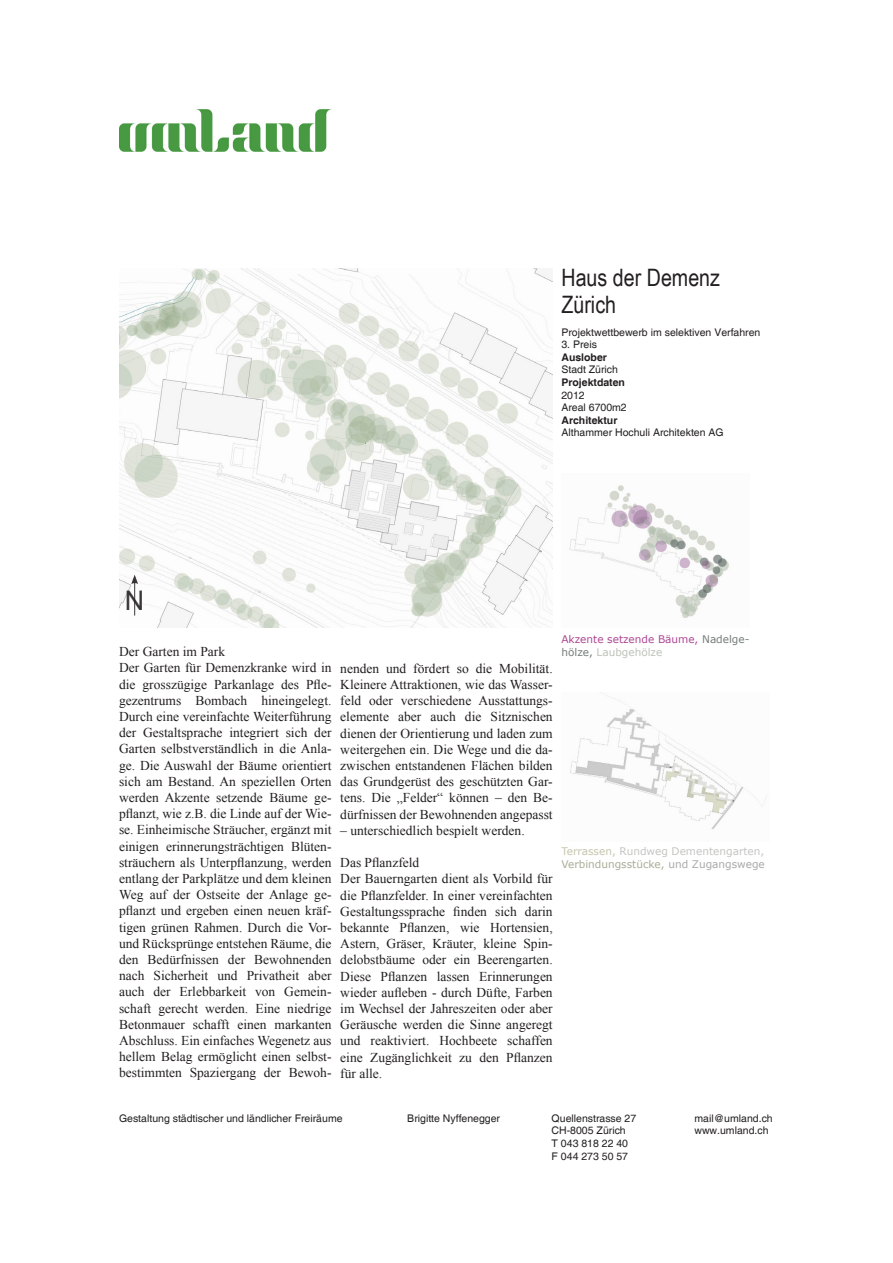
<style>
.page{position:relative;width:893px;height:1263px;background:#fff}
.page>*{position:absolute;margin:0;border:0;box-sizing:border-box;transform-origin:0 0}
.t1{font:27px "Arial";color:#231f20}
.Standart_ohne_Absatz{font:24px "Arial Narrow";color:#231f20}
.t2{font:13.5px/16.2px "Times New Roman";color:#231f20;text-align:justify}
.Standart_ohne_Absatz-2{font:10.5px/12.6px "Helvetica";color:#231f20}
.t3{font:10.5px/12.6px "Verdana";color:#c4c4c3}
.t4{font:10.5px/12.6px "Verdana";color:#ad4794}
.Standart_ohne_Absatz-3{font:700 10.5px "Helvetica";color:#231f20}
.s1{color:#737c79}
.s2{color:#bbc3b8}
.s3{color:#c4c6ac}
.s4{color:#a9ac96}
.s5{color:#aaa8a8}
</style>
<div class="page">
<img style="left:119px;top:110px;width:210px;height:41px">
<img style="left:570px;top:693px;width:197px;height:136px">
<img style="left:569px;top:485px;width:160px;height:133px">
<img style="left:119px;top:269px;width:434px;height:359px">
<hr style="left:134px;top:582px;width:1px;height:33px;background:#231f20">
<svg style="left:131px;top:575px;width:7px;height:9px"></svg>
<p class="Standart_ohne_Absatz" style="left:561px;top:260px;width:160px">Haus der Demenz</p>
<p class="Standart_ohne_Absatz" style="left:561px;top:287px;width:56px">Zürich</p>
<p class="Standart_ohne_Absatz-2" style="left:561px;top:326px;width:200px">Projektwettbewerb im selektiven Verfahren</p>
<p class="Standart_ohne_Absatz-2" style="left:561px;top:339px;width:37px">3. Preis</p>
<p class="Standart_ohne_Absatz-3" style="left:561px;top:351px;width:47px">Auslober</p>
<p class="Standart_ohne_Absatz-2" style="left:561px;top:364px;width:58px">Stadt Zürich</p>
<p class="Standart_ohne_Absatz-3" style="left:561px;top:376px;width:65px">Projektdaten</p>
<p class="Standart_ohne_Absatz-2" style="left:561px;top:389px;width:25px">2012</p>
<p class="Standart_ohne_Absatz-2" style="left:561px;top:402px;width:67px">Areal 6700m2</p>
<p class="Standart_ohne_Absatz-3" style="left:561px;top:414px;width:58px">Architektur</p>
<p class="Standart_ohne_Absatz-2" style="left:561px;top:427px;width:164px">Althammer Hochuli Architekten AG</p>
<h1 class="t1" style="left:124px;top:583px;width:21px">N</h1>
<p class="t2" style="left:119px;top:643px;width:108px">Der Garten im Park</p>
<p class="t2" style="left:119px;top:659px;width:214px">Der Garten für Demenzkranke wird in die grosszügige Parkanlage des Pfle&shy;gezentrums Bombach hineingelegt.<br>Durch eine vereinfachte Weiterführung der Gestaltsprache integriert sich der Garten selbstverständlich in die Anla&shy;ge. Die Auswahl der Bäume orientiert sich am Bestand. An speziellen Orten werden Akzente setzende Bäume ge&shy;pflanzt, wie z.B. die Linde auf der Wie&shy;se. Einheimische Sträucher, ergänzt mit einigen erinnerungsträchtigen Blüten&shy;sträuchern als Unterpflanzung, werden entlang der Parkplätze und dem kleinen Weg auf der Ostseite der Anlage ge&shy;pflanzt und ergeben einen neuen kräf&shy;tigen grünen Rahmen. Durch die Vor&shy;und Rücksprünge entstehen Räume, die den Bedürfnissen der Bewohnenden nach Sicherheit und Privatheit aber auch der Erlebbarkeit von Gemein&shy;schaft gerecht werden. Eine niedrige Betonmauer schafft einen markanten Abschluss. Ein einfaches Wegenetz aus hellem Belag ermöglicht einen selbst&shy;bestimmten Spaziergang der Bewoh-</p>
<p class="t2" style="left:340px;top:660px;width:214px">nenden und fördert so die Mobilität.<br>Kleinere Attraktionen, wie das Wasser&shy;feld oder verschiedene Ausstattungs&shy;elemente aber auch die Sitznischen dienen der Orientierung und laden zum weitergehen ein. Die Wege und die da&shy;zwischen entstandenen Flächen bilden das Grundgerüst des geschützten Gar&shy;tens. Die „Felder“ können – den Be&shy;dürfnissen der Bewohnenden angepasst</p>
<p class="t2" style="left:340px;top:822px;width:186px">– unterschiedlich bespielt werden.</p>
<p class="t2" style="left:340px;top:854px;width:81px">Das Pflanzfeld</p>
<p class="t2" style="left:340px;top:870px;width:214px">Der Bauerngarten dient als Vorbild für die Pflanzfelder. In einer vereinfachten Gestaltungssprache finden sich darin bekannte Pflanzen, wie Hortensien, Astern, Gräser, Kräuter, kleine Spin&shy;delobstbäume oder ein Beerengarten.<br>Diese Pflanzen lassen Erinnerungen wieder aufleben - durch Düfte, Farben im Wechsel der Jahreszeiten oder aber Geräusche werden die Sinne angeregt und reaktiviert. Hochbeete schaffen eine Zugänglichkeit zu den Pflanzen für alle.</p>
<p class="t4" style="left:561px;top:633px;width:190px">Akzente setzende Bäume, <span class="s1">Nadelge&shy;hölze,</span> <span class="s2">Laubgehölze</span></p>
<p class="t3" style="left:561px;top:845px;width:205px"><span class="s3">Terrassen,</span> Rundweg Dementengarten,<br><span class="s4">Verbindungsstücke,</span> <span class="s5">und Zugangswege</span></p>
<p class="Standart_ohne_Absatz-2" style="left:119px;top:1112px;width:225px">Gestaltung städtischer und ländlicher Freiräume</p>
<p class="Standart_ohne_Absatz-2" style="left:407px;top:1112px;width:94px">Brigitte Nyffenegger</p>
<p class="Standart_ohne_Absatz-2" style="left:552px;top:1112px;width:86px">Quellenstrasse 27<br>CH-8005 Zürich</p>
<p class="Standart_ohne_Absatz-2" style="left:552px;top:1137px;width:78px">T 043 818 22 40<br>F 044 273 50 57</p>
<p class="Standart_ohne_Absatz-2" style="left:694px;top:1112px;width:80px">mail@umland.ch</p>
<p class="Standart_ohne_Absatz-2" style="left:694px;top:1125px;width:76px">www.umland.ch</p>
</div>
